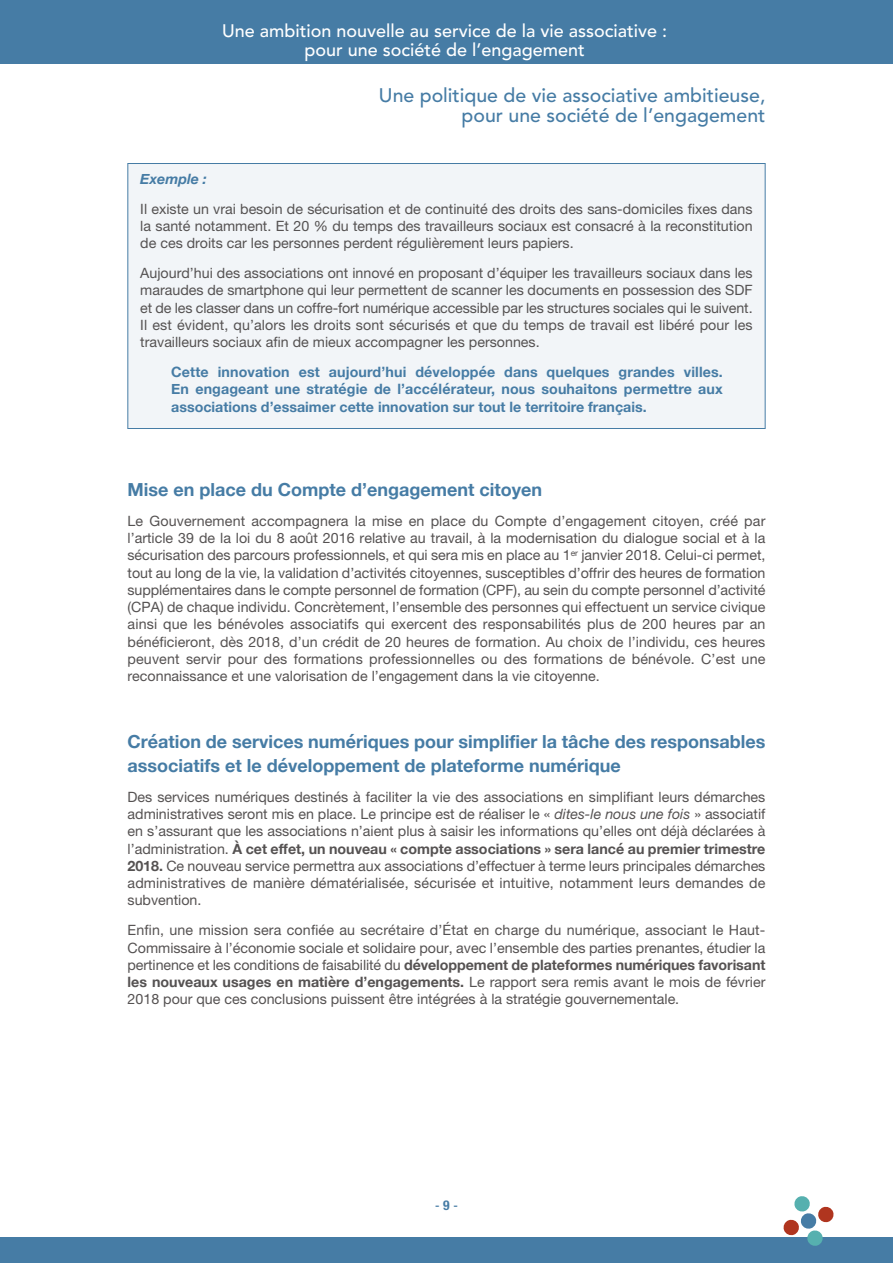
<style>
.page{position:relative;width:893px;height:1263px;background:#fff}
.page>*{position:absolute;margin:0;border:0;box-sizing:border-box;transform-origin:0 0}
.t1{font:500 19.5px/19.5px "Avenir";color:#467ca5;text-align:right}
.t2{font:700 18px/24px "Helvetica Neue";color:#467ca5}
.t3{font:500 18px/19.5px "Avenir";color:#fff;text-align:center}
.t4{font:14.25px/17.2px "Helvetica Neue LT Pro";color:#555252;text-align:justify}
.t5{font:700 14.25px/17.2px "Helvetica Neue";color:#555252}
.t6{font:700 14.25px/17.2px "Helvetica Neue";color:#467ca5;text-align:justify}
.t7{font:italic 700 14.25px "Helvetica Neue";color:#467ca5}
.t8{font:13.5px "Helvetica";color:#467ca5}
.s1{font-style:italic}
.s2{font-family:"Helvetica Neue LT Pro";font-weight:400}
.s3{font-family:"Helvetica Neue";font-weight:700}
.s4{font-family:"Helvetica Neue";font-weight:700;font-stretch:condensed}
</style>
<div class="page">
<div style="left:128px;top:164px;width:637px;height:264px;background:#f2f5f8"></div>
<div style="left:128px;top:163px;width:637px;height:266px;border:1px solid #467ca5"></div>
<div style="left:0;top:1237px;width:893px;height:25px;background:#467ca5"></div>
<div style="left:0;top:0;width:893px;height:64px;background:#467ca5"></div>
<svg style="left:783px;top:1196px;width:51px;height:50px"></svg>
<p class="t3" style="left:222px;top:20px;width:447px">Une ambition nouvelle au service de la vie associative : pour une société de l’engagement</p>
<h1 class="t1" style="left:379px;top:84px;width:388px">Une politique de vie associative ambitieuse, pour une société de l’engagement</h1>
<p class="t7" style="left:140px;top:170px;width:68px">Exemple :</p>
<p class="t4" style="left:140px;top:201px;width:614px">Il existe un vrai besoin de sécurisation et de continuité des droits des sans-domiciles fixes dans la santé notamment. Et 20 % du temps des travailleurs sociaux est consacré à la reconstitution de ces droits car les personnes perdent régulièrement leurs papiers.</p>
<p class="t4" style="left:140px;top:266px;width:614px">Aujourd’hui des associations ont innové en proposant d’équiper les travailleurs sociaux dans les maraudes de smartphone qui leur permettent de scanner les documents en possession des SDF et de les classer dans un coffre-fort numérique accessible par les structures sociales qui le suivent.<br>Il est évident, qu’alors les droits sont sécurisés et que du temps de travail est libéré pour les travailleurs sociaux afin de mieux accompagner les personnes.</p>
<p class="t6" style="left:171px;top:363px;width:553px">Cette innovation est aujourd’hui développée dans quelques grandes villes.<br>En engageant une stratégie de l’accélérateur, nous souhaitons permettre aux associations d’essaimer cette innovation sur tout le territoire français.</p>
<p class="t2" style="left:128px;top:477px;width:416px">Mise en place du Compte d’engagement citoyen</p>
<p class="t4" style="left:128px;top:513px;width:639px">Le Gouvernement accompagnera la mise en place du Compte d’engagement citoyen, créé par l’article 39 de la loi du 8 août 2016 relative au travail, à la modernisation du dialogue social et à la sécurisation des parcours professionnels, et qui sera mis en place au 1<sup>er</sup> janvier 2018. Celui-ci permet, tout au long de la vie, la validation d’activités citoyennes, susceptibles d’offrir des heures de formation supplémentaires dans le compte personnel de formation (CPF), au sein du compte personnel d’activité (CPA) de chaque individu. Concrètement, l’ensemble des personnes qui effectuent un service civique ainsi que les bénévoles associatifs qui exercent des responsabilités plus de 200 heures par an bénéficieront, dès 2018, d’un crédit de 20 heures de formation. Au choix de l’individu, ces heures peuvent servir pour des formations professionnelles ou des formations de bénévole. C’est une reconnaissance et une valorisation de l’engagement dans la vie citoyenne.</p>
<p class="t2" style="left:128px;top:729px;width:639px">Création de services numériques pour simplifier la tâche des responsables associatifs et le développement de plateforme numérique</p>
<p class="t4" style="left:128px;top:789px;width:639px">Des services numériques destinés à faciliter la vie des associations en simplifiant leurs démarches administratives seront mis en place. Le principe est de réaliser le « <span class="s1">dites-le nous une fois</span> » associatif en s’assurant que les associations n’aient plus à saisir les informations qu’elles ont déjà déclarées à</p>
<p class="t5" style="left:128px;top:839px;width:639px"><span class="s2">l’administration.</span> À cet effet, un nouveau « compte associations » sera lancé au premier trimestre</p>
<p class="t4" style="left:128px;top:858px;width:639px"><span class="s3">2018.</span> Ce nouveau service permettra aux associations d’effectuer à terme leurs principales démarches administratives de manière dématérialisée, sécurisée et intuitive, notamment leurs demandes de subvention.</p>
<p class="t4" style="left:128px;top:923px;width:639px">Enfin, une mission sera confiée au secrétaire d’État en charge du numérique, associant le Haut-<br>Commissaire à l’économie sociale et solidaire pour, avec l’ensemble des parties prenantes, étudier la</p>
<p class="t5" style="left:128px;top:956px;width:639px"><span class="s2">pertinence et les conditions de faisabilité du</span> développement de plateformes numériques favorisant les nouveaux usages en matière d’engagements. <span class="s2">Le rapport sera remis avant le mois de février</span></p>
<p class="t4" style="left:128px;top:992px;width:553px">2018 pour que ces conclusions puissent être intégrées à la stratégie gouvernementale.</p>
<p class="t8" style="left:435px;top:1197px;width:24px">-<span class="s4">9</span>-</p>
</div>
